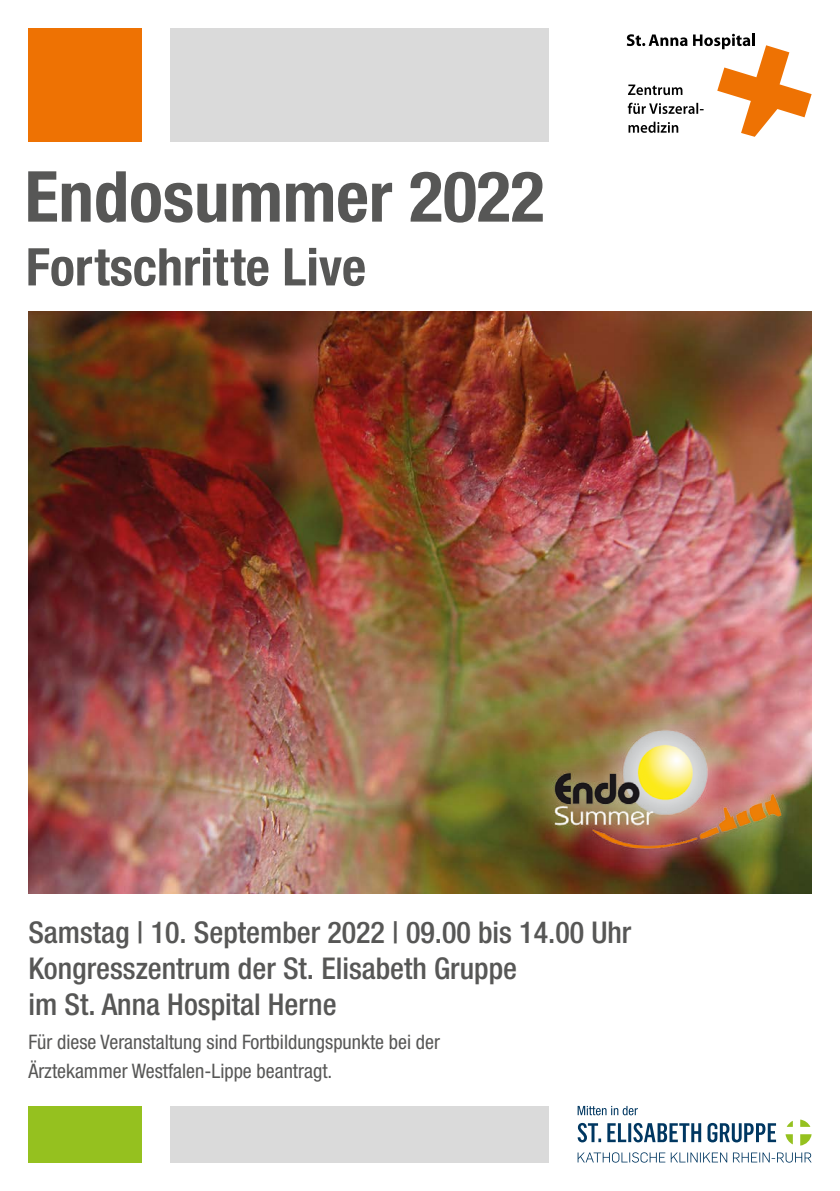
<style>
.page{position:relative;width:840px;height:1191px;background:#fff}
.page>*{position:absolute;margin:0;border:0;box-sizing:border-box;transform-origin:0 0}
.t1{font:700 condensed 70.4px "Helvetica Neue LT Std";color:#575756}
.t2{font:700 condensed 52px "Helvetica Neue LT Std";color:#575756}
.t3{font:500 condensed 30px/36px "Helvetica Neue LT Std";color:#575756}
.t4{font:condensed 20px/28.4px "Helvetica Neue LT Std";color:#575756}
</style>
<div class="page">
<div style="left:170px;top:1106px;width:379px;height:56px;background:#dadada"></div>
<div style="left:28px;top:28px;width:114px;height:114px;background:#ee7203"></div>
<div style="left:28px;top:1106px;width:114px;height:56px;background:#95c11f"></div>
<div style="left:170px;top:28px;width:379px;height:114px;background:#dadada"></div>
<svg style="left:577px;top:1123px;width:198px;height:19px"></svg>
<svg style="left:800px;top:1119px;width:10px;height:7px"></svg>
<svg style="left:787px;top:1121px;width:5px;height:5px"></svg>
<svg style="left:785px;top:1134px;width:7px;height:10px"></svg>
<svg style="left:800px;top:1134px;width:11px;height:11px"></svg>
<svg style="left:577px;top:1152px;width:234px;height:10px"></svg>
<svg style="left:577px;top:1106px;width:60px;height:9px"></svg>
<svg style="left:626px;top:34px;width:185px;height:103px"></svg>
<img style="left:28px;top:312px;width:783px;height:581px">
<img style="left:488px;top:694px;width:323px;height:185px">
<h1 class="t1" style="left:25px;top:154px;width:521px">Endosummer 2022</h1>
<h2 class="t2" style="left:26px;top:235px;width:341px">Fortschritte Live</h2>
<p class="t3" style="left:28px;top:914px;width:604px">Samstag | 10. September 2022 | 09.00 bis 14.00 Uhr<br>Kongresszentrum der St. Elisabeth Gruppe<br>im St. Anna Hospital Herne</p>
<p class="t4" style="left:28px;top:1027px;width:413px">Für diese Veranstaltung sind Fortbildungspunkte bei der<br>Ärztekammer Westfalen-Lippe beantragt.</p>
</div>
